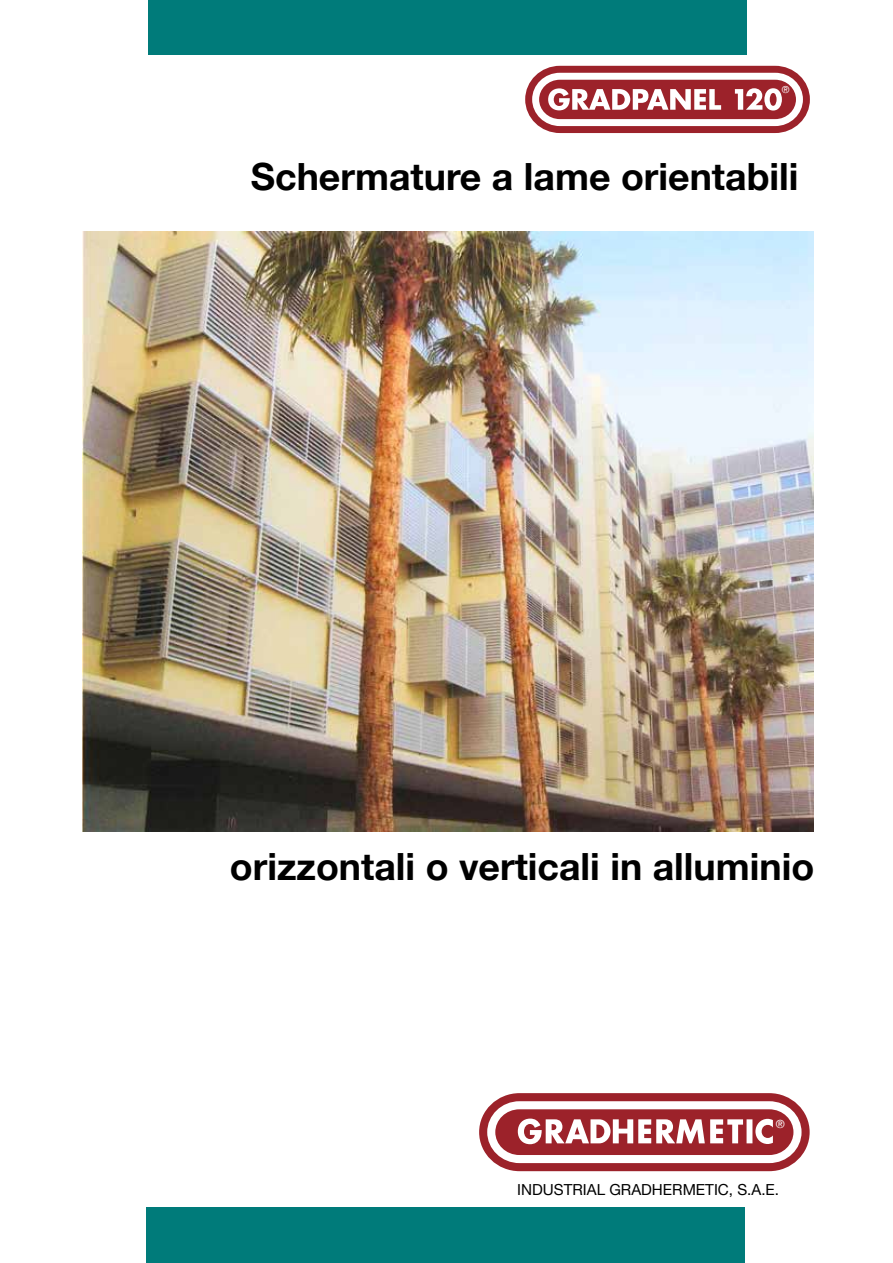
<style>
.page{position:relative;width:893px;height:1263px;background:#fff}
.page>*{position:absolute;margin:0;border:0;box-sizing:border-box;transform-origin:0 0}
.t1{font:700 37.5px "Helvetica Neue";color:#000}
.t2{font:15.15px "Helvetica Neue";color:#000}
.t3{font:11.25px "Helvetica Neue";color:#fff}
.t4{font:9.75px "Helvetica Neue";color:#fff}
</style>
<div class="page">
<svg style="left:479px;top:1093px;width:331px;height:78px"></svg>
<img style="left:82px;top:232px;width:732px;height:600px">
<div style="left:146px;top:1208px;width:598px;height:55px;background:#007b7a"></div>
<div style="left:149px;top:0;width:598px;height:54px;background:#007b7a"></div>
<svg style="left:525px;top:66px;width:285px;height:67px"></svg>
<p class="t4" style="left:782px;top:83px;width:9px">®</p>
<p class="t1" style="left:251px;top:148px;width:549px">Schermature a lame orientabili</p>
<p class="t1" style="left:230px;top:837px;width:586px">orizzontali o verticali in alluminio</p>
<p class="t3" style="left:776px;top:1116px;width:10px">®</p>
<p class="t2" style="left:517px;top:1178px;width:263px">INDUSTRIAL GRADHERMETIC, S.A.E.</p>
</div>
